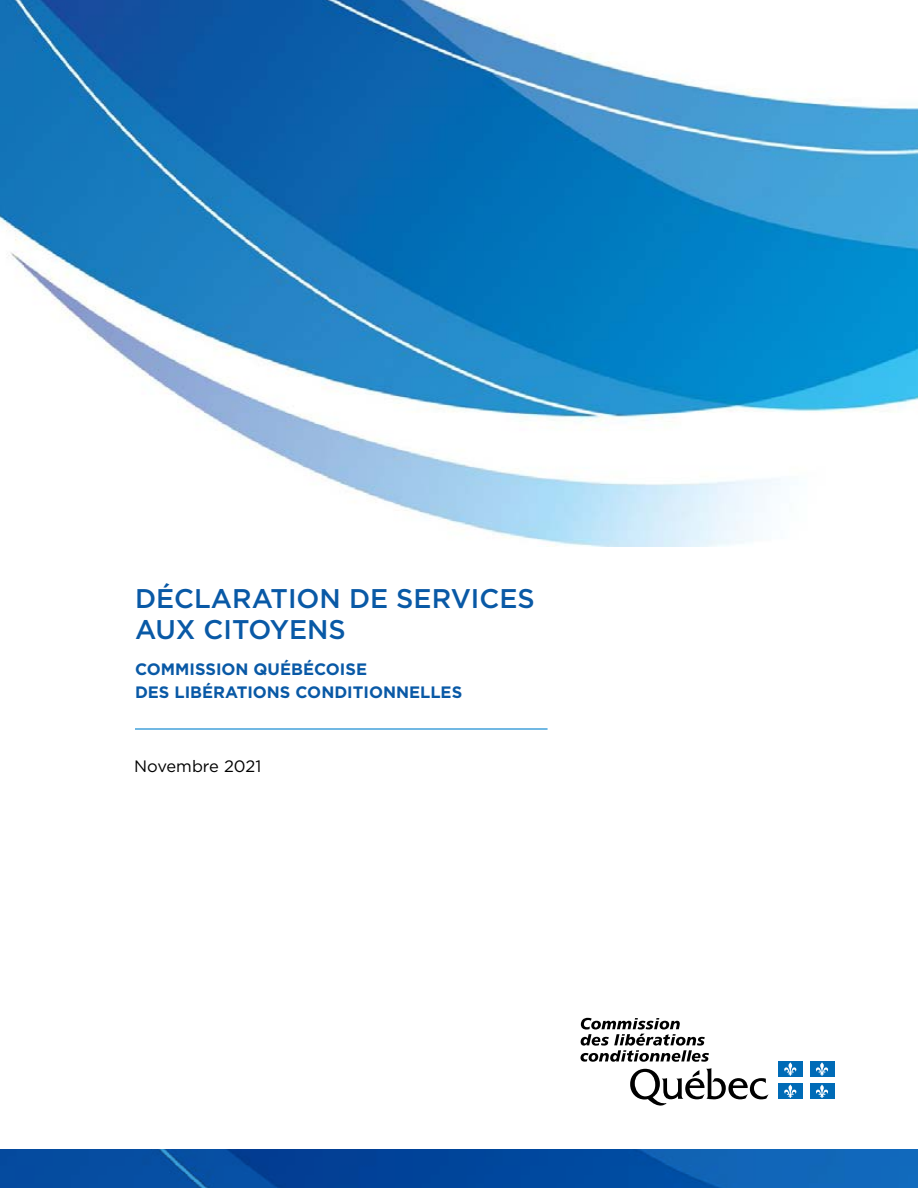
<style>
.page{position:relative;width:918px;height:1188px;background:#fff}
.page>*{position:absolute;margin:0;border:0;box-sizing:border-box;transform-origin:0 0}
.Tiitre_couverture{font:500 27px "Gotham";color:#0959a6}
.Titre_couverture_2{font:700 16.5px "Gotham";color:#0959a6}
.Sous_titre_couvertur{font:16.5px "Gotham";color:#000}
</style>
<div class="page">
<img style="left:0;top:0;width:918px;height:546px">
<hr style="left:135px;top:728px;width:413px;height:2px;background:#43a2da">
<svg style="left:630px;top:1068px;width:138px;height:38px"></svg>
<svg style="left:580px;top:1018px;width:129px;height:44px"></svg>
<div style="left:778px;top:1062px;width:25px;height:15px;background:#006bb7"></div>
<svg style="left:784px;top:1062px;width:13px;height:14px"></svg>
<div style="left:810px;top:1062px;width:24px;height:15px;background:#006bb7"></div>
<svg style="left:815px;top:1062px;width:14px;height:14px"></svg>
<div style="left:778px;top:1084px;width:25px;height:15px;background:#006bb7"></div>
<svg style="left:784px;top:1085px;width:13px;height:13px"></svg>
<div style="left:810px;top:1084px;width:24px;height:15px;background:#006bb7"></div>
<svg style="left:816px;top:1085px;width:13px;height:13px"></svg>
<div style="left:0;top:1149px;width:918px;height:39px;background:linear-gradient(to right,#014095,#0c61b5)"></div>
<h1 class="Tiitre_couverture" style="left:135px;top:583px;width:401px">DÉCLARATION DE SERVICES</h1>
<h1 class="Tiitre_couverture" style="left:135px;top:615px;width:212px">AUX CITOYENS</h1>
<h2 class="Titre_couverture_2" style="left:135px;top:660px;width:234px">COMMISSION QUÉBÉCOISE</h2>
<h2 class="Titre_couverture_2" style="left:135px;top:683px;width:329px">DES LIBÉRATIONS CONDITIONNELLES</h2>
<h3 class="Sous_titre_couvertur" style="left:134px;top:757px;width:129px">Novembre 2021</h3>
</div>
